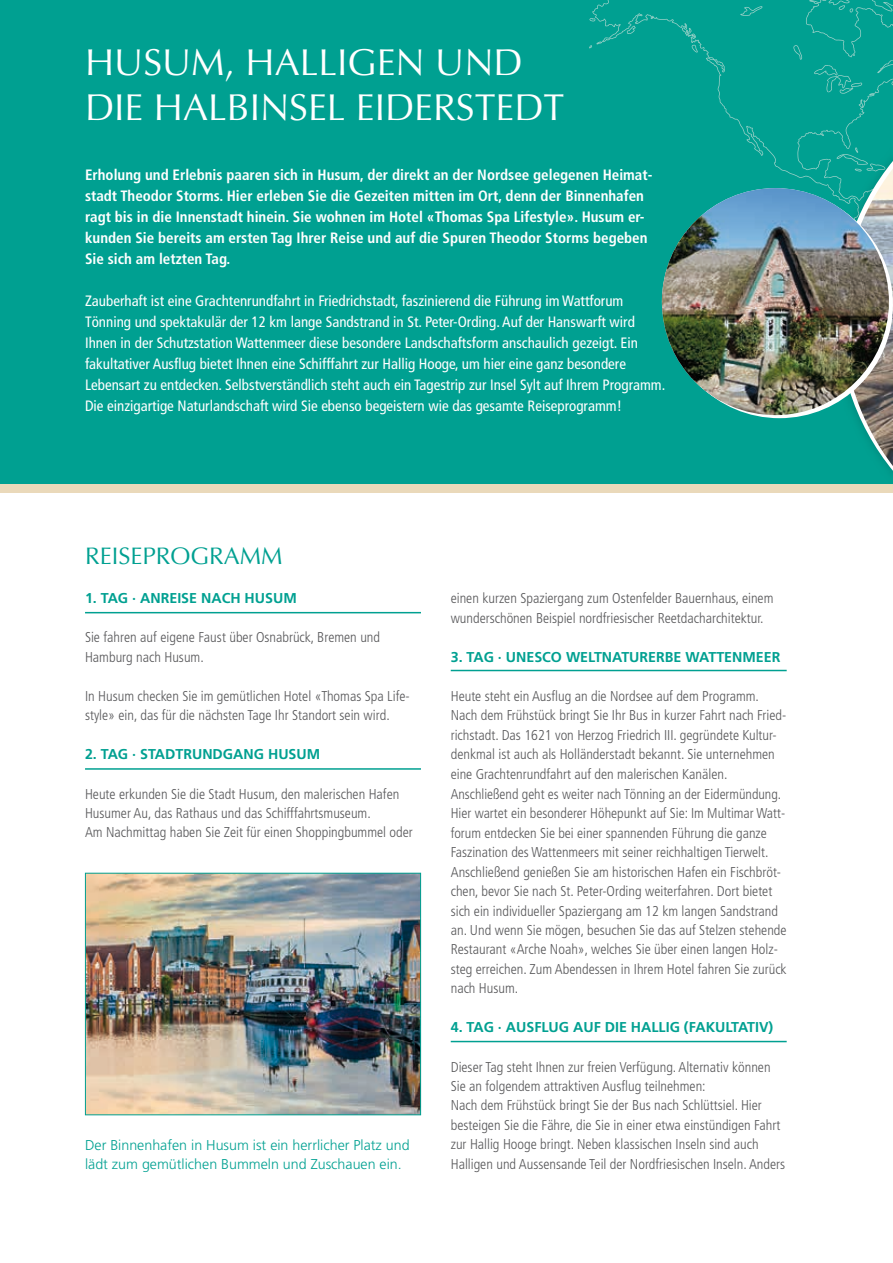
<style>
.page{position:relative;width:893px;height:1263px;background:#fff}
.page>*{position:absolute;margin:0;border:0;box-sizing:border-box;transform-origin:0 0}
.t1{font:37.5px/45px "Optima";color:#fff}
.t2{font:24px "Optima";color:#00a091}
.t3{font:condensed 15px/21px "Frutiger";color:#fff}
.t4{font:700 condensed 15px/21px "Frutiger";color:#fff}
.t5{font:300 condensed 14.25px/19.5px "Frutiger";color:#58585a}
.t6{font:700 14.25px "Frutiger";color:#00a091}
.t7{font:300 14.25px/19.5px "Frutiger";color:#00a091}
</style>
<div class="page">
<div style="left:0;top:0;width:893px;height:491px;background:#00a091"></div>
<svg style="left:589px;top:0;width:304px;height:225px"></svg>
<hr style="left:85px;top:612px;width:336px;height:1px;background:#00a091">
<hr style="left:451px;top:670px;width:336px;height:1px;background:#00a091">
<hr style="left:85px;top:768px;width:336px;height:2px;background:#00a091">
<div style="left:0;top:484px;width:893px;height:9px;background:#ead9ba"></div>
<img style="left:828px;top:80px;width:10px;height:68px">
<img style="left:828px;top:61px;width:65px;height:19px">
<svg style="left:838px;top:70px;width:55px;height:401px"></svg>
<img style="left:843px;top:168px;width:50px;height:298px">
<svg style="left:666px;top:191px;width:227px;height:227px"></svg>
<img style="left:662px;top:188px;width:227px;height:227px;border-radius:113px">
<img style="left:87px;top:875px;width:332px;height:238px">
<div style="left:85px;top:873px;width:336px;height:242px;border:1px solid #00a091"></div>
<hr style="left:451px;top:1041px;width:336px;height:1px;background:#00a091">
<h1 class="t1" style="left:85px;top:40px;width:481px">HUSUM, HALLIGEN UND<br>DIE HALBINSEL EIDERSTEDT</h1>
<p class="t4" style="left:85px;top:164px;width:569px">Erholung und Erlebnis paaren sich in Husum, der direkt an der Nordsee gelegenen Heimat&shy;stadt Theodor Storms. Hier erleben Sie die Gezeiten mitten im Ort, denn der Binnenhafen ragt bis in die Innenstadt hinein. Sie wohnen im Hotel «Thomas Spa Lifestyle». Husum er&shy;kunden Sie bereits am ersten Tag Ihrer Reise und auf die Spuren Theodor Storms begeben Sie sich am letzten Tag.</p>
<p class="t3" style="left:85px;top:290px;width:582px">Zauberhaft ist eine Grachtenrundfahrt in Friedrichstadt, faszinierend die Führung im Wattforum Tönning und spektakulär der 12 km lange Sandstrand in St. Peter-Ording. Auf der Hanswarft wird Ihnen in der Schutzstation Wattenmeer diese besondere Landschaftsform anschaulich gezeigt. Ein fakultativer Ausflug bietet Ihnen eine Schifffahrt zur Hallig Hooge, um hier eine ganz besondere Lebensart zu entdecken. Selbstverständlich steht auch ein Tagestrip zur Insel Sylt auf Ihrem Programm.<br>Die einzigartige Naturlandschaft wird Sie ebenso begeistern wie das gesamte Reiseprogramm!</p>
<h2 class="t2" style="left:85px;top:542px;width:199px">REISEPROGRAMM</h2>
<p class="t6" style="left:85px;top:590px;width:213px">1. TAG · ANREISE NACH HUSUM</p>
<p class="t5" style="left:85px;top:628px;width:297px">Sie fahren auf eigene Faust über Osnabrück, Bremen und<br>Hamburg nach Husum.</p>
<p class="t5" style="left:85px;top:686px;width:326px">In Husum checken Sie im gemütlichen Hotel «Thomas Spa Life&shy;style» ein, das für die nächsten Tage Ihr Standort sein wird.</p>
<p class="t6" style="left:85px;top:746px;width:237px">2. TAG · STADTRUNDGANG HUSUM</p>
<p class="t5" style="left:85px;top:784px;width:329px">Heute erkunden Sie die Stadt Husum, den malerischen Hafen<br>Husumer Au, das Rathaus und das Schifffahrtsmuseum.<br>Am Nachmittag haben Sie Zeit für einen Shoppingbummel oder</p>
<p class="t7" style="left:85px;top:1135px;width:326px">Der Binnenhafen in Husum ist ein herrlicher Platz und lädt zum gemütlichen Bummeln und Zuschauen ein.</p>
<p class="t5" style="left:451px;top:589px;width:324px">einen kurzen Spaziergang zum Ostenfelder Bauernhaus, einem wunderschönen Beispiel nordfriesischer Reetdacharchitektur.</p>
<p class="t6" style="left:451px;top:649px;width:331px">3. TAG · UNESCO WELTNATURERBE WATTENMEER</p>
<p class="t5" style="left:451px;top:686px;width:337px">Heute steht ein Ausflug an die Nordsee auf dem Programm.<br>Nach dem Frühstück bringt Sie Ihr Bus in kurzer Fahrt nach Fried&shy;richstadt. Das 1621 von Herzog Friedrich III. gegründete Kultur&shy;denkmal ist auch als Holländerstadt bekannt. Sie unternehmen eine Grachtenrundfahrt auf den malerischen Kanälen.<br>Anschließend geht es weiter nach Tönning an der Eidermündung.<br>Hier wartet ein besonderer Höhepunkt auf Sie: Im Multimar Watt&shy;forum entdecken Sie bei einer spannenden Führung die ganze Faszination des Wattenmeers mit seiner reichhaltigen Tierwelt.<br>Anschließend genießen Sie am historischen Hafen ein Fischbröt&shy;chen, bevor Sie nach St. Peter-Ording weiterfahren. Dort bietet sich ein individueller Spaziergang am 12 km langen Sandstrand an. Und wenn Sie mögen, besuchen Sie das auf Stelzen stehende Restaurant «Arche Noah», welches Sie über einen langen Holz&shy;steg erreichen. Zum Abendessen in Ihrem Hotel fahren Sie zurück nach Husum.</p>
<p class="t6" style="left:451px;top:1019px;width:324px">4. TAG · AUSFLUG AUF DIE HALLIG (FAKULTATIV)</p>
<p class="t5" style="left:451px;top:1057px;width:336px">Dieser Tag steht Ihnen zur freien Verfügung. Alternativ können Sie an folgendem attraktiven Ausflug teilnehmen:<br>Nach dem Frühstück bringt Sie der Bus nach Schlüttsiel. Hier besteigen Sie die Fähre, die Sie in einer etwa einstündigen Fahrt zur Hallig Hooge bringt. Neben klassischen Inseln sind auch Halligen und Aussensande Teil der Nordfriesischen Inseln. Anders</p>
</div>
